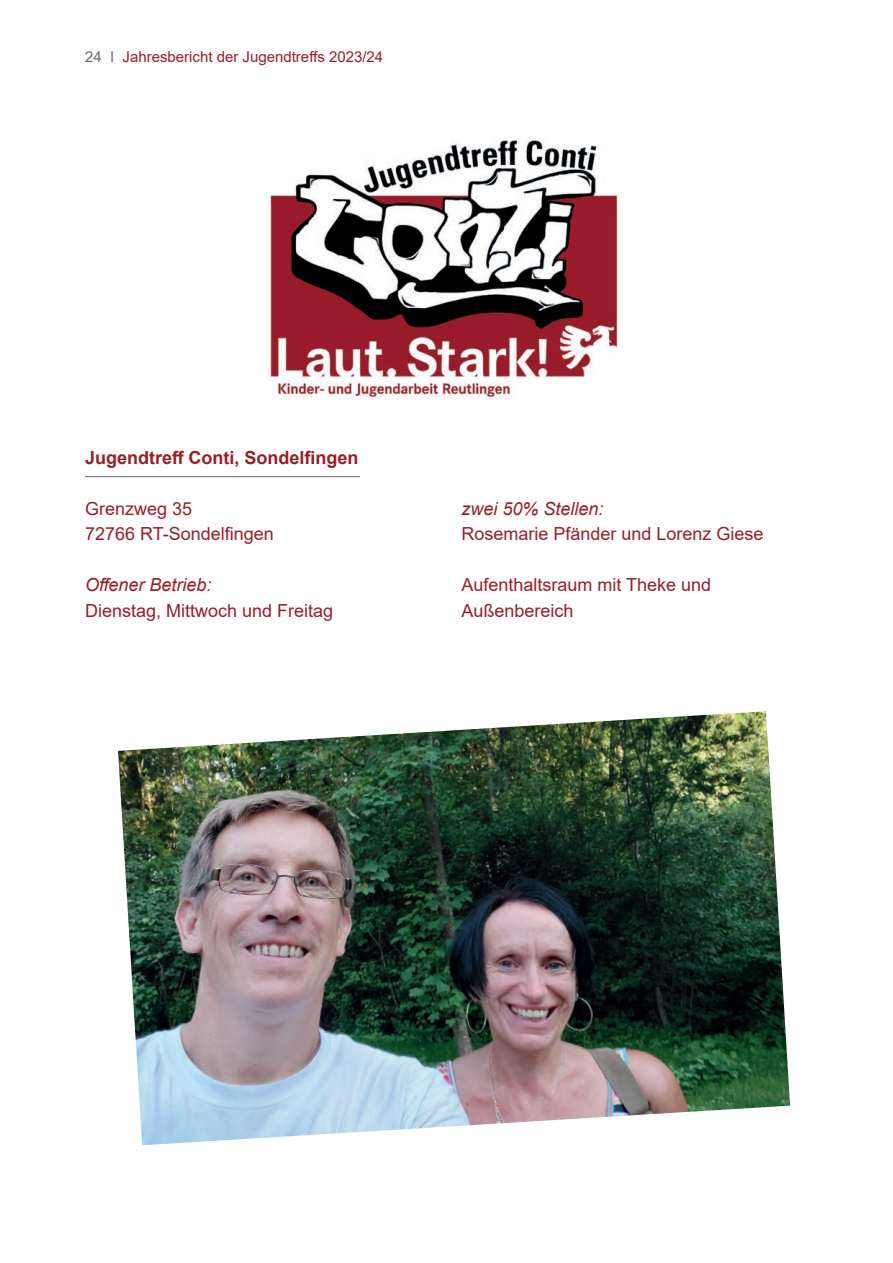
<style>
.page{position:relative;width:893px;height:1263px;background:#fff}
.page>*{position:absolute;margin:0;border:0;box-sizing:border-box;transform-origin:0 0}
.t1{font:18px/25.5px "Arial";color:#981e29}
.t2{font:italic 18px "Arial";color:#981e29}
.t3{font:700 18px "Arial";color:#981e29}
.t4{font:15px "Arial";color:#981e29}
.s1{color:#6c6d70}
</style>
<div class="page">
<img style="left:267px;top:140px;width:351px;height:260px">
<hr style="left:85px;top:476px;width:275px;height:1px;background:#6c6d70">
<img style="left:118px;top:711px;width:672px;height:434px">
<p class="t4" style="left:85px;top:46px;width:300px"><span class="s1">24 I</span> Jahresbericht der Jugendtreffs 2023/24</p>
<p class="t3" style="left:85px;top:445px;width:275px">Jugendtreff Conti, Sondelfingen</p>
<p class="t1" style="left:85px;top:496px;width:190px">Grenzweg 35<br>72766 RT-Sondelfingen</p>
<p class="t2" style="left:85px;top:573px;width:128px">Offener Betrieb:</p>
<p class="t1" style="left:85px;top:598px;width:250px">Dienstag, Mittwoch und Freitag</p>
<p class="t2" style="left:461px;top:497px;width:144px">zwei 50% Stellen:</p>
<p class="t1" style="left:461px;top:521px;width:304px">Rosemarie Pfänder und Lorenz Giese</p>
<p class="t1" style="left:461px;top:572px;width:251px">Aufenthaltsraum mit Theke und<br>Außenbereich</p>
</div>
